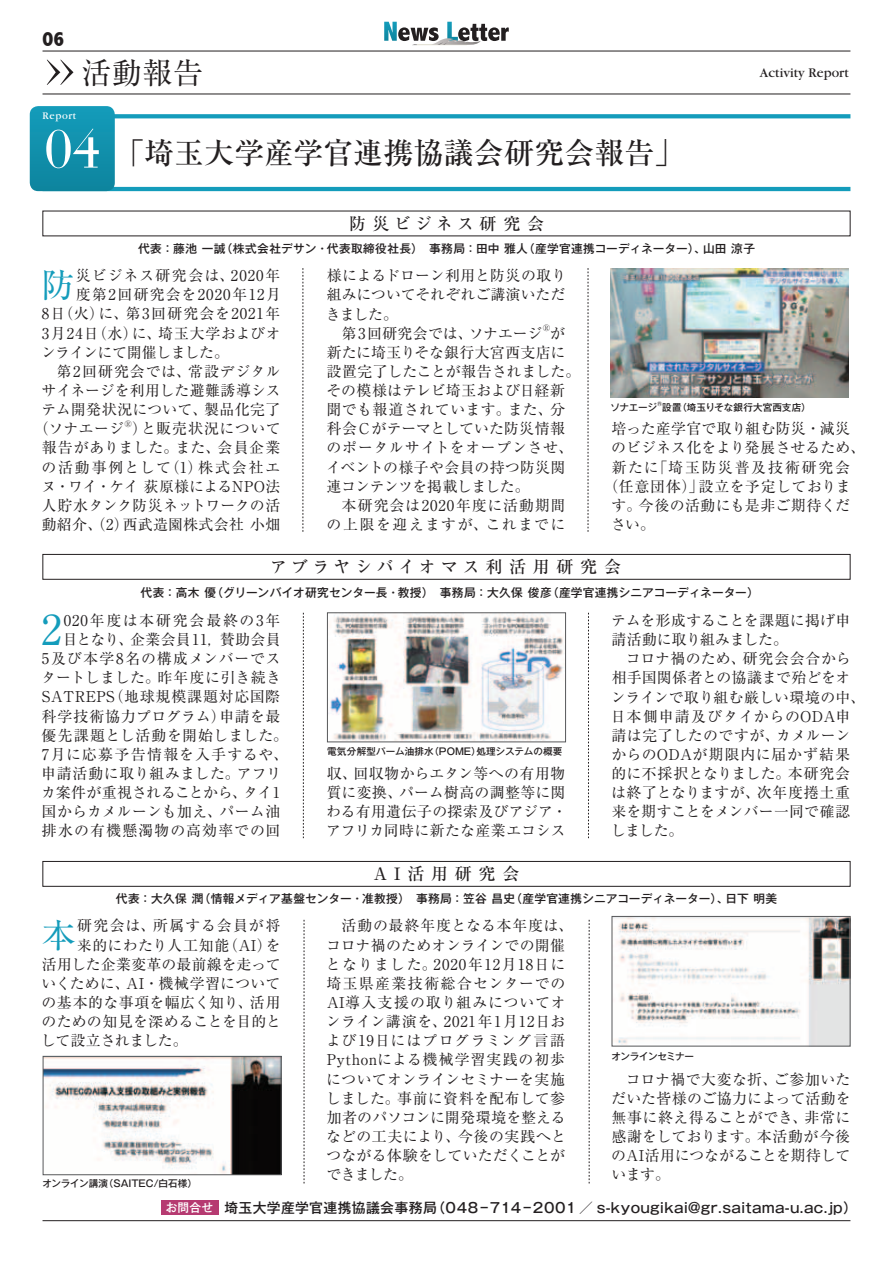
<style>
.page{position:relative;width:893px;height:1263px;background:#fff}
.page>*{position:absolute;margin:0;border:0;box-sizing:border-box;transform-origin:0 0}
.t1{font:57.45px "Bauer Bodoni BT";color:#fff}
.t2{font:41.1px "Ryumin Pro";color:#149cbb}
.t3{font:34.05px "Ryumin Pro";color:#149cbb}
.t4{font:500 29.7px "Ryumin Pro";letter-spacing:.005em;color:#231f20}
.t5{font:29.7px "Ryumin Pro";color:#231f20}
.t6{font:800 condensed 21.3px "Abadi";color:#231f20}
.t7{font:500 16.95px "Ryumin Pro";letter-spacing:.28em;color:#231f20}
.t8{font:500 16.95px "Ryumin Pro";letter-spacing:.295em;color:#231f20}
.t9{font:500 16.95px "Ryumin Pro";letter-spacing:.4em;color:#231f20}
.t10{font:14.85px/19.2px "Ryumin Pro";letter-spacing:.025em;color:#231f20}
.t11{font:14.85px/19.2px "Ryumin Pro";letter-spacing:.005em;color:#231f20}
.t12{font:14.85px "Ryumin Pro";letter-spacing:.08em;color:#231f20}
.t13{font:14.85px/19.2px "Ryumin Pro";letter-spacing:.075em;color:#231f20;text-align:right}
.t14{font:14.85px "Ryumin Pro";letter-spacing:.085em;color:#231f20}
.t15{font:14.85px "Ryumin Pro";letter-spacing:.05em;color:#231f20}
.t16{font:14.85px "Ryumin Pro";letter-spacing:-.015em;color:#231f20}
.t17{font:14.85px "Ryumin Pro";letter-spacing:.065em;color:#231f20}
.t18{font:14.85px "Ryumin Pro";color:#231f20}
.t19{font:14.85px "Ryumin Pro";letter-spacing:-.005em;color:#231f20}
.t20{font:14.85px "Ryumin Pro";letter-spacing:.12em;color:#231f20}
.t21{font:14.85px "Ryumin Pro";letter-spacing:.06em;color:#231f20}
.t22{font:14.85px "Ryumin Pro";letter-spacing:.115em;color:#231f20}
.t23{font:14.85px "Ryumin Pro";letter-spacing:-.03em;color:#231f20}
.t24{font:14.85px "Ryumin Pro";letter-spacing:-.01em;color:#231f20}
.t25{font:500 13.8px "Gothic MB101 Pro";letter-spacing:.025em;color:#231f20}
.t26{font:13.8px "Garamond";color:#231f20}
.t27{font:500 11.7px "Gothic MB101 Pro";letter-spacing:.015em;color:#231f20}
.t28{font:10.65px "Garamond";letter-spacing:.05em;color:#fff}
.t29{font:500 9.6px "Gothic MB101 Pro";letter-spacing:-.005em;color:#231f20}
.t30{font:500 9.6px "Gothic MB101 Pro";letter-spacing:-.04em;color:#231f20}
.t31{font:8.7px "Ryumin Pro";color:#231f20}
.t32{font:500 5.55px "Gothic MB101 Pro";color:#231f20}
.s1{font-size:11.7px;color:#fff}
</style>
<div class="page">
<svg style="left:589px;top:920px;width:1px;height:263px"></svg>
<svg style="left:304px;top:920px;width:1px;height:263px"></svg>
<svg style="left:588px;top:613px;width:1px;height:225px"></svg>
<svg style="left:303px;top:613px;width:1px;height:225px"></svg>
<svg style="left:588px;top:268px;width:1px;height:264px"></svg>
<svg style="left:303px;top:268px;width:1px;height:264px"></svg>
<hr style="left:43px;top:94px;width:807px;height:1px;background:#231f20">
<svg style="left:47px;top:60px;width:27px;height:25px"></svg>
<svg style="left:115px;top:114px;width:735px;height:4px;background:#1ea0be"></svg>
<hr style="left:43px;top:187px;width:807px;height:4px;background:#149cbb">
<svg style="left:30px;top:106px;width:85px;height:85px;background:#1291ac"></svg>
<div style="left:43px;top:861px;width:807px;height:26px;border:1px solid #231f20"></div>
<div style="left:43px;top:554px;width:807px;height:26px;border:1px solid #231f20"></div>
<div style="left:161px;top:1200px;width:57px;height:15px;background:#b63a71"></div>
<img style="left:611px;top:268px;width:238px;height:130px">
<img style="left:330px;top:614px;width:234px;height:126px">
<div style="left:327px;top:612px;width:239px;height:130px;border:1px solid #57585a"></div>
<img style="left:615px;top:918px;width:233px;height:126px">
<div style="left:612px;top:916px;width:238px;height:130px;border:1px solid #57585a"></div>
<img style="left:45px;top:1058px;width:234px;height:115px">
<div style="left:43px;top:1056px;width:238px;height:119px;border:1px solid #57585a"></div>
<hr style="left:43px;top:51px;width:807px;height:1px;background:#231f20">
<hr style="left:43px;top:1220px;width:807px;height:1px;background:#231f20">
<svg style="left:384px;top:22px;width:125px;height:24px"></svg>
<h3 class="t6" style="left:43px;top:26px;width:23px">06</h3>
<h3 class="t5" style="left:82px;top:49px;width:123px">活動報告</h3>
<p class="t26" style="left:760px;top:65px;width:90px">Activity Report</p>
<p class="t28" style="left:43px;top:110px;width:35px">Report</p>
<h1 class="t1" style="left:45px;top:114px;width:57px">04</h1>
<h3 class="t4" style="left:115px;top:130px;width:571px">「埼玉大学産学官連携協議会研究会報告」</h3>
<p class="t8" style="left:349px;top:210px;width:197px">防災ビジネス研究会</p>
<p class="t27" style="left:138px;top:239px;width:618px">代表：藤池 一誠（株式会社デサン・代表取締役社長）　事務局：田中 雅人（産学官連携コーディネーター）、山田 涼子</p>
<h3 class="t3" style="left:41px;top:259px;width:36px">防</h3>
<p class="t13" style="left:76px;top:265px;width:206px">災ビジネス研究会は、2020年</p>
<p class="t12" style="left:76px;top:283px;width:207px">度第2回研究会を2020年12月</p>
<p class="t12" style="left:42px;top:302px;width:240px">8日（火）に、第3回研究会を2021年</p>
<p class="t15" style="left:42px;top:321px;width:240px">3月24日（水）に、埼玉大学およびオ</p>
<p class="t23" style="left:41px;top:341px;width:189px">ンラインにて開催しました。</p>
<p class="t21" style="left:56px;top:360px;width:225px">第2回研究会では、常設デジタル</p>
<p class="t11" style="left:42px;top:380px;width:241px">サイネージを利用した避難誘導シス</p>
<p class="t10" style="left:41px;top:399px;width:241px">テム開発状況について、製品化完了</p>
<p class="t10" style="left:34px;top:418px;width:92px">（ソナエージ</p>
<p class="t31" style="left:125px;top:417px;width:9px">®</p>
<p class="t10" style="left:41px;top:418px;width:241px;text-align:justify;text-indent:91px">）と販売状況について報告がありました。また、会員企業の活動事例として（1）株式会社エヌ・ワイ・ケイ 荻原様によるNPO法人貯水タンク防災ネットワークの活動紹介、（2）西武造園株式会社 小畑</p>
<p class="t18" style="left:327px;top:264px;width:241px">様によるドローン利用と防災の取り</p>
<p class="t19" style="left:327px;top:283px;width:240px">組みについてそれぞれご講演いただ</p>
<p class="t10" style="left:326px;top:303px;width:74px">きました。</p>
<p class="t10" style="left:341px;top:322px;width:202px">第3回研究会では、ソナエージ</p>
<p class="t31" style="left:543px;top:321px;width:9px">®</p>
<p class="t10" style="left:326px;top:322px;width:255px;text-indent:224px">が新たに埼玉りそな銀行大宮西支店に設置完了したことが報告されました。その模様はテレビ埼玉および日経新聞でも報道されています。また、分科会Ｃがテーマとしていた防災情報のポータルサイトをオープンさせ、イベントの様子や会員の持つ防災関連コンテンツを掲載しました。</p>
<p class="t13" style="left:326px;top:495px;width:241px">本研究会は2020年度に活動期間の上限を迎えますが、これまでに</p>
<p class="t29" style="left:610px;top:399px;width:48px">ソナエージ</p>
<p class="t32" style="left:657px;top:399px;width:6px">®</p>
<p class="t29" style="left:662px;top:399px;width:150px">設置（埼玉りそな銀行大宮西支店）</p>
<p class="t10" style="left:612px;top:418px;width:240px">培った産学官で取り組む防災・減災</p>
<p class="t10" style="left:611px;top:437px;width:255px">のビジネス化をより発展させるため、</p>
<p class="t22" style="left:612px;top:455px;width:240px">新たに「埼玉防災普及技術研究会</p>
<p class="t10" style="left:603px;top:476px;width:249px">（任意団体）」設立を予定しておりま</p>
<p class="t10" style="left:611px;top:495px;width:240px">す。今後の活動にも是非ご期待くだ</p>
<p class="t10" style="left:611px;top:514px;width:46px">さい。</p>
<p class="t7" style="left:270px;top:554px;width:352px">アブラヤシバイオマス利活用研究会</p>
<p class="t27" style="left:141px;top:582px;width:620px">代表：高木 優（グリーンバイオ研究センター長・教授）　事務局：大久保 俊彦（産学官連携シニアコーディネーター）</p>
<h2 class="t2" style="left:42px;top:597px;width:22px">2</h2>
<p class="t20" style="left:64px;top:609px;width:218px">020年度は本研究会最終の3年</p>
<p class="t10" style="left:63px;top:629px;width:219px">目となり、企業会員11，賛助会員</p>
<p class="t17" style="left:42px;top:647px;width:241px">5及び本学8名の構成メンバーでス</p>
<p class="t10" style="left:41px;top:667px;width:241px">タートしました。昨年度に引き続き</p>
<p class="t10" style="left:42px;top:686px;width:240px">SATREPS（地球規模課題対応国際</p>
<p class="t10" style="left:42px;top:705px;width:240px">科学技術協力プログラム）申請を最</p>
<p class="t10" style="left:42px;top:724px;width:248px">優先課題とし活動を開始しました。</p>
<p class="t14" style="left:42px;top:743px;width:248px">7月に応募予告情報を入手するや、</p>
<p class="t10" style="left:41px;top:763px;width:242px">申請活動に取り組みました。アフリ</p>
<p class="t16" style="left:41px;top:781px;width:241px">カ案件が重視されることから、タイ1</p>
<p class="t10" style="left:41px;top:801px;width:240px">国からカメルーンも加え、パーム油</p>
<p class="t12" style="left:42px;top:819px;width:240px">排水の有機懸濁物の高効率での回</p>
<p class="t29" style="left:327px;top:743px;width:237px">電気分解型パーム油排水（POME）処理システムの概要</p>
<p class="t10" style="left:326px;top:763px;width:242px">収、回収物からエタン等への有用物質に変換、パーム樹高の調整等に関わる有用遺伝子の探索及びアジア・アフリカ同時に新たな産業エコシス</p>
<p class="t9" style="left:374px;top:861px;width:147px">AI活用研究会</p>
<p class="t11" style="left:611px;top:610px;width:241px">テムを形成することを課題に掲げ申請活動に取り組みました。</p>
<p class="t10" style="left:611px;top:648px;width:256px;text-indent:15px">コロナ禍のため、研究会会合から相手国関係者との協議まで殆どをオンラインで取り組む厳しい環境の中、日本側申請及びタイからのODA申請は完了したのですが、カメルーンからのODAが期限内に届かず結果的に不採択となりました。本研究会は終了となりますが、次年度捲土重来を期すことをメンバー一同で確認しました。</p>
<p class="t27" style="left:116px;top:888px;width:663px">代表：大久保 潤（情報メディア基盤センター・准教授）　事務局：笠谷 昌史（産学官連携シニアコーディネーター）、日下 明美</p>
<h3 class="t3" style="left:42px;top:909px;width:36px">本</h3>
<p class="t14" style="left:77px;top:914px;width:205px">研究会は、所属する会員が将</p>
<p class="t10" style="left:77px;top:934px;width:205px">来的にわたり人工知能（AI）を</p>
<p class="t11" style="left:42px;top:953px;width:240px">活用した企業変革の最前線を走って</p>
<p class="t10" style="left:42px;top:973px;width:240px">いくために、AI・機械学習について</p>
<p class="t10" style="left:41px;top:992px;width:241px">の基本的な事項を幅広く知り、活用</p>
<p class="t10" style="left:41px;top:1011px;width:241px">のための知見を深めることを目的と</p>
<p class="t24" style="left:41px;top:1029px;width:148px">して設立されました。</p>
<p class="t29" style="left:43px;top:1175px;width:156px">オンライン講演（SAITEC/白石様）</p>
<p class="t10" style="left:326px;top:915px;width:249px;text-indent:16px">活動の最終年度となる本年度は、コロナ禍のためオンラインでの開催となりました。2020年12月18日に埼玉県産業技術総合センターでの<br>AI導入支援の取り組みについてオンライン講演を、2021年1月12日および19日にはプログラミング言語<br>Pythonによる機械学習実践の初歩についてオンラインセミナーを実施しました。事前に資料を配布して参加者のパソコンに開発環境を整えるなどの工夫により、今後の実践へとつながる体験をしていただくことができました。</p>
<p class="t30" style="left:611px;top:1048px;width:84px">オンラインセミナー</p>
<p class="t10" style="left:611px;top:1068px;width:241px;text-align:justify;text-indent:15px">コロナ禍で大変な折、ご参加いただいた皆様のご協力によって活動を無事に終え得ることができ、非常に感謝をしております。本活動が今後のAI活用につながることを期待しています。</p>
<p class="t25" style="left:166px;top:1196px;width:693px"><span class="s1">お問合せ</span> 埼玉大学産学官連携協議会事務局（048− 714− 2001 ／ s-kyougikai@gr.saitama-u.ac.jp）</p>
</div>
